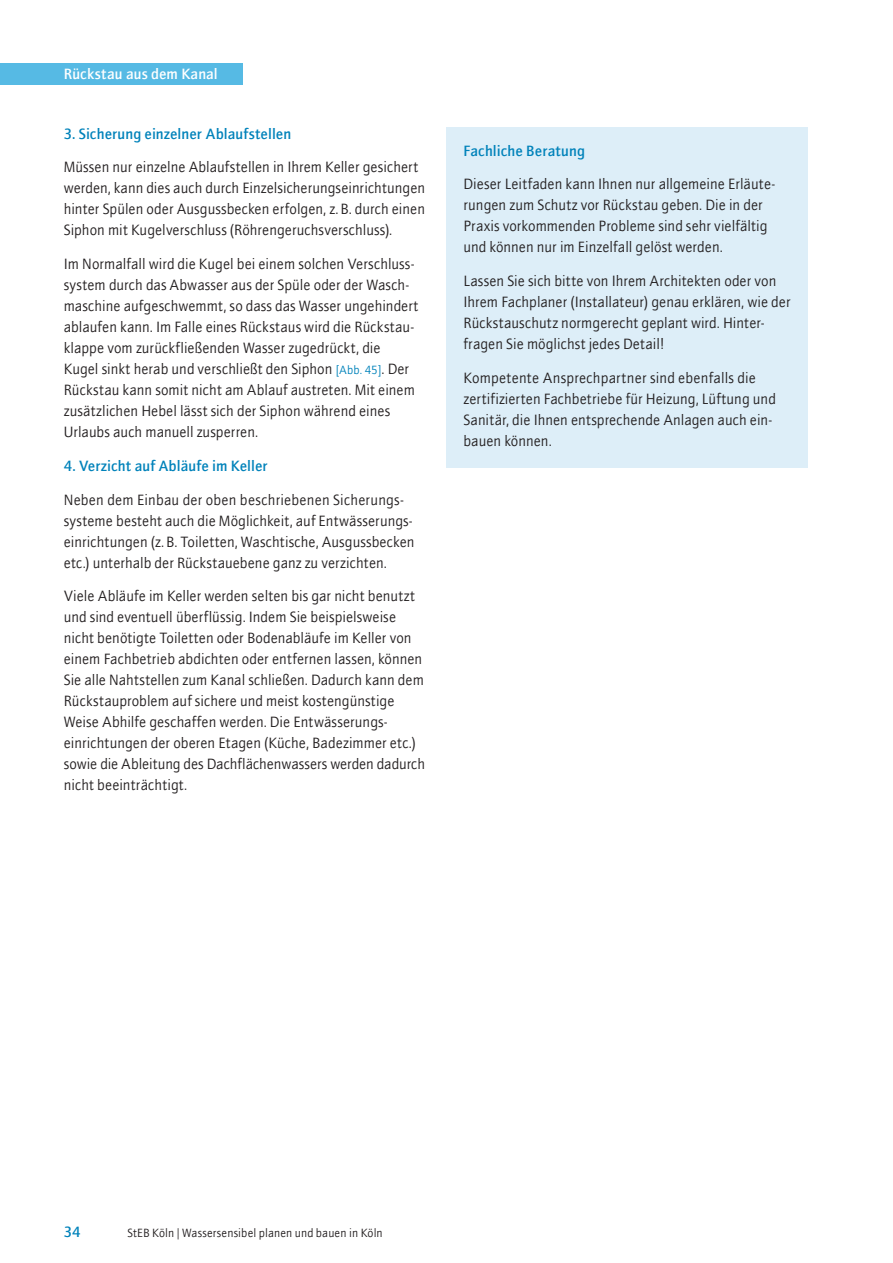
<style>
.page{position:relative;width:893px;height:1263px;background:#fff}
.page>*{position:absolute;margin:0;border:0;box-sizing:border-box;transform-origin:0 0}
.Fließtext{font:15px/21px "ITC Quay Sans";color:#231f20}
.Fließtext-2{font:500 15px "ITC Quay Sans";letter-spacing:.005em;color:#0082ba}
.Kapitelnavigation{font:500 15px "ITC Quay Sans";letter-spacing:.005em;color:#fff}
.t1{font:12px "ITC Quay Sans";letter-spacing:.005em;color:#231f20}
.s1{font-size:12px;color:#0082ba}
</style>
<div class="page">
<div style="left:0;top:64px;width:242px;height:21px;background:#56bae4"></div>
<div style="left:446px;top:128px;width:362px;height:340px;background:#ddeef8"></div>
<p class="Kapitelnavigation" style="left:64px;top:65px;width:156px">Rückstau aus dem Kanal</p>
<p class="Fließtext-2" style="left:64px;top:124px;width:229px">3. Sicherung einzelner Ablaufstellen</p>
<p class="Fließtext" style="left:64px;top:156px;width:363px">Müssen nur einzelne Ablaufstellen in Ihrem Keller gesichert werden, kann dies auch durch Einzelsicherungseinrichtungen hinter Spülen oder Ausgussbecken erfolgen, z.B. durch einen Siphon mit Kugelverschluss (Röhrengeruchsverschluss).</p>
<p class="Fließtext" style="left:64px;top:253px;width:356px">Im Normalfall wird die Kugel bei einem solchen Verschluss&shy;system durch das Abwasser aus der Spüle oder der Wasch&shy;maschine aufgeschwemmt, so dass das Wasser ungehindert ablaufen kann. Im Falle eines Rückstaus wird die Rückstau&shy;klappe vom zurückfließenden Wasser zugedrückt, die Kugel sinkt herab und verschließt den Siphon <span class="s1">[Abb. 45]</span>. Der Rückstau kann somit nicht am Ablauf austreten. Mit einem zusätzlichen Hebel lässt sich der Siphon während eines Urlaubs auch manuell zusperren.</p>
<p class="Fließtext-2" style="left:64px;top:457px;width:206px">4. Verzicht auf Abläufe im Keller</p>
<p class="Fließtext" style="left:64px;top:489px;width:352px">Neben dem Einbau der oben beschriebenen Sicherungs&shy;systeme besteht auch die Möglichkeit, auf Entwässerungs&shy;einrichtungen (z.B. Toiletten, Waschtische, Ausgussbecken etc.) unterhalb der Rückstauebene ganz zu verzichten.</p>
<p class="Fließtext" style="left:64px;top:585px;width:363px">Viele Abläufe im Keller werden selten bis gar nicht benutzt und sind eventuell überflüssig. Indem Sie beispielsweise nicht benötigte Toiletten oder Bodenabläufe im Keller von einem Fachbetrieb abdichten oder entfernen lassen, können Sie alle Nahtstellen zum Kanal schließen. Dadurch kann dem Rückstauproblem auf sichere und meist kostengünstige Weise Abhilfe geschaffen werden. Die Entwässerungs&shy;einrichtungen der oberen Etagen (Küche, Badezimmer etc.) sowie die Ableitung des Dachflächenwassers werden dadurch nicht beeinträchtigt.</p>
<p class="Fließtext-2" style="left:463px;top:141px;width:123px">Fachliche Beratung</p>
<p class="Fließtext" style="left:463px;top:173px;width:313px">Dieser Leitfaden kann Ihnen nur allgemeine Erläute&shy;rungen zum Schutz vor Rückstau geben. Die in der Praxis vorkommenden Probleme sind sehr vielfältig und können nur im Einzelfall gelöst werden.</p>
<p class="Fließtext" style="left:463px;top:270px;width:329px">Lassen Sie sich bitte von Ihrem Architekten oder von Ihrem Fachplaner (Installateur) genau erklären, wie der Rückstauschutz normgerecht geplant wird. Hinter&shy;fragen Sie möglichst jedes Detail!</p>
<p class="Fließtext" style="left:463px;top:367px;width:314px">Kompetente Ansprechpartner sind ebenfalls die zertifizierten Fachbetriebe für Heizung, Lüftung und Sanitär, die Ihnen entsprechende Anlagen auch ein&shy;bauen können.</p>
<p class="Fließtext-2" style="left:64px;top:1223px;width:19px">34</p>
<p class="t1" style="left:128px;top:1226px;width:257px">StEB Köln | Wassersensibel planen und bauen in Köln</p>
</div>
